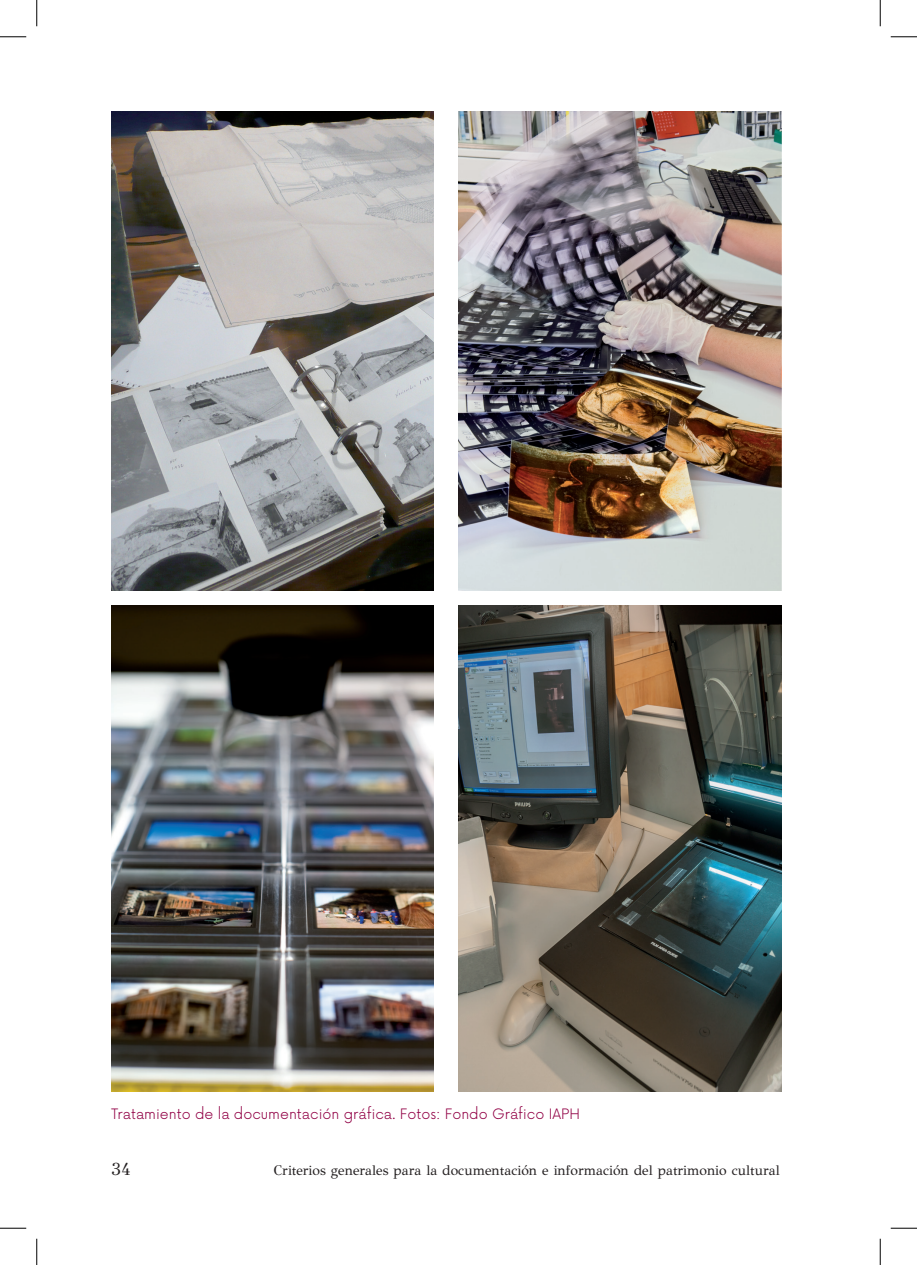
<style>
.page{position:relative;width:917px;height:1265px;background:#fff}
.page>*{position:absolute;margin:0;border:0;box-sizing:border-box;transform-origin:0 0}
.t1{font:17.5px "GFS Didot";color:#231f20}
.t2{font:14px "GFS Didot";color:#231f20}
.t3{font:300 14px "Now Alt";color:#910045}
</style>
<div class="page">
<img style="left:111px;top:111px;width:323px;height:479px">
<img style="left:458px;top:111px;width:323px;height:479px">
<img style="left:111px;top:605px;width:323px;height:486px">
<img style="left:458px;top:605px;width:323px;height:486px">
<svg style="left:0;top:36px;width:26px;height:1px"></svg>
<svg style="left:891px;top:36px;width:26px;height:1px"></svg>
<svg style="left:0;top:1227px;width:26px;height:1px"></svg>
<svg style="left:891px;top:1227px;width:26px;height:1px"></svg>
<svg style="left:36px;top:0;width:1px;height:26px"></svg>
<svg style="left:36px;top:1238px;width:1px;height:26px"></svg>
<svg style="left:880px;top:0;width:1px;height:26px"></svg>
<svg style="left:880px;top:1238px;width:1px;height:26px"></svg>
<p class="t3" style="left:111px;top:1101px;width:470px">Tratamiento de la documentación gráfica. Fotos: Fondo Gráfico IAPH</p>
<p class="t1" style="left:111px;top:1154px;width:21px">34</p>
<p class="t2" style="left:274px;top:1158px;width:507px">Criterios generales para la documentación e información del patrimonio cultural</p>
</div>
